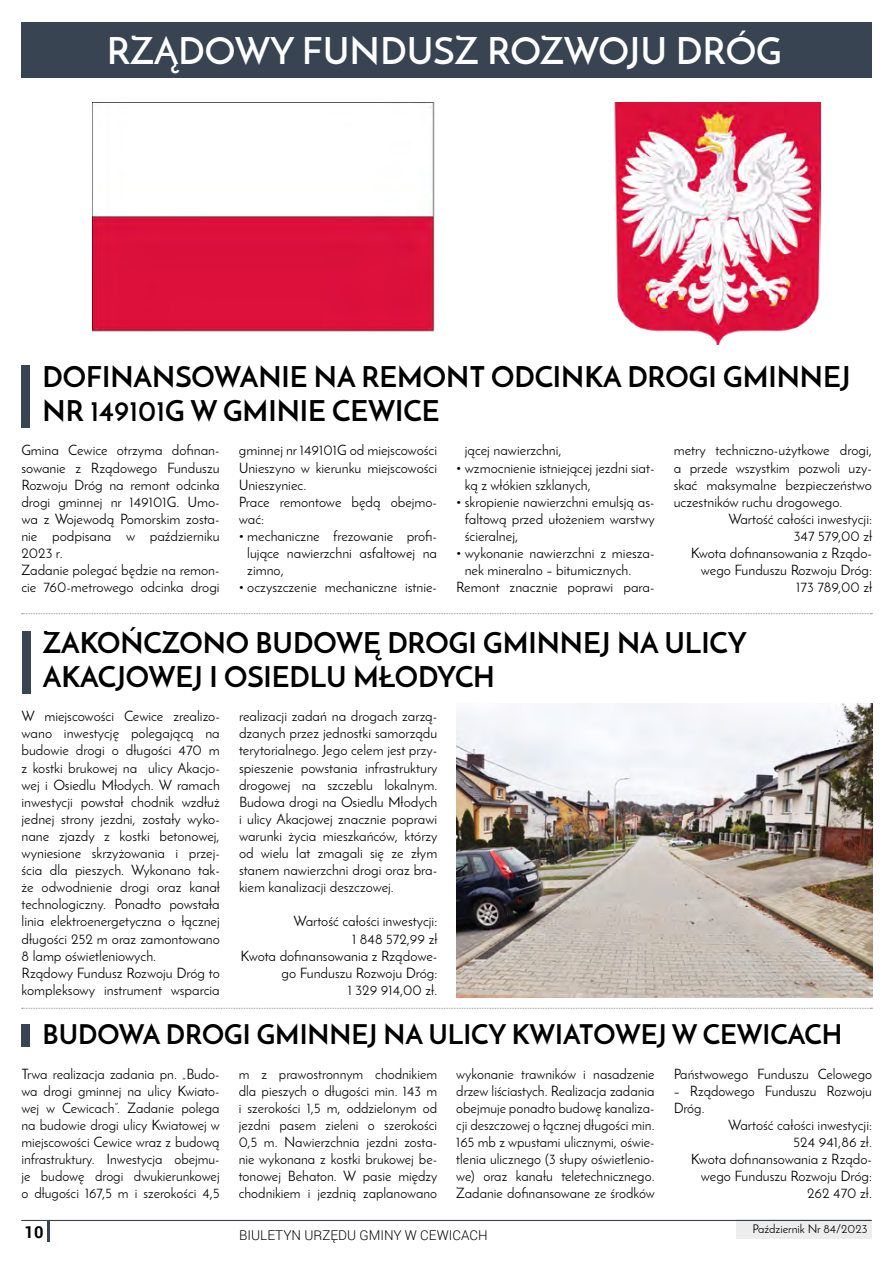
<style>
.page{position:relative;width:893px;height:1263px;background:#fff}
.page>*{position:absolute;margin:0;border:0;box-sizing:border-box;transform-origin:0 0}
.t1{font:600 37.5px "Josefin Sans";color:#fff}
.t2{font:700 28.5px/34.2px "Josefin Sans";color:#000}
.t3{font:700 27px "Josefin Sans";color:#000}
.t4{font:700 16.5px "Roboto";color:#000}
.t5{font:14.25px/17.1px "Josefin Sans";color:#000;text-align:justify}
.t6{font:300 13.5px "Roboto";color:#000}
.t7{font:12px "Josefin Sans";color:#000}
</style>
<div class="page">
<div style="left:736px;top:1220px;width:136px;height:19px;background:#ededed"></div>
<hr style="left:47px;top:1220px;width:3px;height:22px;background:#394453">
<div style="left:21px;top:22px;width:851px;height:55px;background:#394453"></div>
<svg style="left:22px;top:613px;width:850px;height:1px"></svg>
<svg style="left:22px;top:1008px;width:850px;height:1px"></svg>
<img style="left:92px;top:102px;width:728px;height:242px">
<div style="left:22px;top:366px;width:8px;height:62px;background:#394453"></div>
<div style="left:22px;top:631px;width:8px;height:62px;background:#394453"></div>
<div style="left:22px;top:1024px;width:8px;height:22px;background:#394453"></div>
<img style="left:456px;top:704px;width:416px;height:293px">
<hr style="left:21px;top:1220px;width:851px;height:1px;background:#394453">
<h1 class="t1" style="left:107px;top:27px;width:677px">RZĄDOWY FUNDUSZ ROZWOJU DRÓG</h1>
<h2 class="t2" style="left:43px;top:360px;width:809px">DOFINANSOWANIE NA REMONT ODCINKA DROGI GMINNEJ<br>NR 149101G W GMINIE CEWICE</h2>
<p class="t5" style="left:21px;top:442px;width:200px;text-align:left">Gmina Cewice otrzyma dofinan&shy;sowanie z Rządowego Funduszu<br>Rozwoju Dróg na remont odcinka drogi gminnej nr 149101G. Umo&shy;wa z Wojewodą Pomorskim zosta&shy;nie podpisana w październiku<br>2023 r.<br>Zadanie polegać będzie na remon&shy;cie 760-metrowego odcinka drogi</p>
<p class="t5" style="left:239px;top:442px;width:200px;text-align:left">gminnej nr 149101G od miejscowości<br>Unieszyno w kierunku miejscowości<br>Unieszyniec.<br>Prace remontowe będą obejmo&shy;wać:</p>
<p class="t5" style="left:674px;top:442px;width:200px">metry techniczno-użytkowe drogi, a przede wszystkim pozwoli uzy&shy;skać maksymalne bezpieczeństwo uczestników ruchu drogowego.</p>
<p class="t5" style="left:691px;top:510px;width:183px;text-align:right">Wartość całości inwestycji:<br>347 579,00 zł<br>Kwota dofinansowania z Rządo&shy;wego Funduszu Rozwoju Dróg:<br>173 789,00 zł</p>
<h2 class="t2" style="left:43px;top:625px;width:706px">ZAKOŃCZONO BUDOWĘ DROGI GMINNEJ NA ULICY<br>AKACJOWEJ I OSIEDLU MŁODYCH</h2>
<p class="t5" style="left:22px;top:707px;width:200px;text-align:left">W miejscowości Cewice zrealizo&shy;wano inwestycję polegającą na budowie drogi o długości 470 m z kostki brukowej na ulicy Akacjo&shy;wej i Osiedlu Młodych. W ramach inwestycji powstał chodnik wzdłuż jednej strony jezdni, zostały wyko&shy;nane zjazdy z kostki betonowej, wyniesione skrzyżowania i przej&shy;ścia dla pieszych. Wykonano tak&shy;że odwodnienie drogi oraz kanał technologiczny. Ponadto powstała linia elektroenergetyczna o łącznej długości 252 m oraz zamontowano<br>8 lamp oświetleniowych.<br>Rządowy Fundusz Rozwoju Dróg to kompleksowy instrument wsparcia</p>
<p class="t5" style="left:239px;top:707px;width:200px">realizacji zadań na drogach zarzą&shy;dzanych przez jednostki samorządu terytorialnego. Jego celem jest przy&shy;spieszenie powstania infrastruktury drogowej na szczeblu lokalnym.<br>Budowa drogi na Osiedlu Młodych i ulicy Akacjowej znacznie poprawi warunki życia mieszkańców, którzy od wielu lat zmagali się ze złym stanem nawierzchni drogi oraz bra&shy;kiem kanalizacji deszczowej.</p>
<p class="t5" style="left:465px;top:442px;width:99px">jącej nawierzchni,</p>
<p class="t5" style="left:465px;top:459px;width:191px;text-indent:-9px">• wzmocnienie istniejącej jezdni siat&shy;ką z włókien szklanych,</p>
<p class="t5" style="left:465px;top:493px;width:192px;text-indent:-9px">• skropienie nawierzchni emulsją as&shy;faltową przed ułożeniem warstwy ścieralnej,</p>
<p class="t5" style="left:456px;top:544px;width:200px">• wykonanie nawierzchni z miesza-</p>
<p class="t5" style="left:465px;top:561px;width:168px">nek mineralno – bitumicznych.</p>
<p class="t5" style="left:456px;top:579px;width:200px">Remont znacznie poprawi para-</p>
<p class="t5" style="left:247px;top:527px;width:191px;text-indent:-9px">• mechaniczne frezowanie profi&shy;lujące nawierzchni asfaltowej na zimno,</p>
<p class="t5" style="left:239px;top:579px;width:200px">• oczyszczenie mechaniczne istnie-</p>
<p class="t5" style="left:241px;top:913px;width:198px;text-align:right">Wartość całości inwestycji:<br>1 848 572,99 zł<br>Kwota dofinansowania z Rządowe&shy;go Funduszu Rozwoju Dróg:<br>1 329 914,00 zł.</p>
<h3 class="t3" style="left:43px;top:1018px;width:801px">BUDOWA DROGI GMINNEJ NA ULICY KWIATOWEJ W CEWICACH</h3>
<p class="t5" style="left:21px;top:1065px;width:200px">Trwa realizacja zadania pn. „Budo&shy;wa drogi gminnej na ulicy Kwiato&shy;wej w Cewicach”. Zadanie polega na budowie drogi ulicy Kwiatowej w miejscowości Cewice wraz z budową infrastruktury. Inwestycja obejmu&shy;je budowę drogi dwukierunkowej o długości 167,5 m i szerokości 4,5</p>
<p class="t5" style="left:239px;top:1065px;width:200px">m z prawostronnym chodnikiem dla pieszych o długości min. 143 m i szerokości 1,5 m, oddzielonym od jezdni pasem zieleni o szerokości 0,5 m. Nawierzchnia jezdni zosta&shy;nie wykonana z kostki brukowej be&shy;tonowej Behaton. W pasie między chodnikiem i jezdnią zaplanowano</p>
<p class="t5" style="left:456px;top:1065px;width:200px">wykonanie trawników i nasadzenie drzew liściastych. Realizacja zadania obejmuje ponadto budowę kanaliza&shy;cji deszczowej o łącznej długości min.<br>165 mb z wpustami ulicznymi, oświe&shy;tlenia ulicznego (3 słupy oświetlenio&shy;we) oraz kanału teletechnicznego.<br>Zadanie dofinansowane ze środków</p>
<p class="t5" style="left:674px;top:1065px;width:200px">Państwowego Funduszu Celowego</p>
<p class="t5" style="left:674px;top:1082px;width:200px">– Rządowego Funduszu Rozwoju<br>Dróg.</p>
<p class="t5" style="left:691px;top:1116px;width:183px;text-align:right">Wartość całości inwestycji:<br>524 941,86 zł.<br>Kwota dofinansowania z Rządo&shy;wego Funduszu Rozwoju Dróg:<br>262 470 zł.</p>
<p class="t4" style="left:25px;top:1220px;width:20px">10</p>
<p class="t6" style="left:239px;top:1226px;width:250px">BIULETYN URZĘDU GMINY W CEWICACH</p>
<p class="t7" style="left:752px;top:1222px;width:117px">Październik Nr 84/2023</p>
</div>
